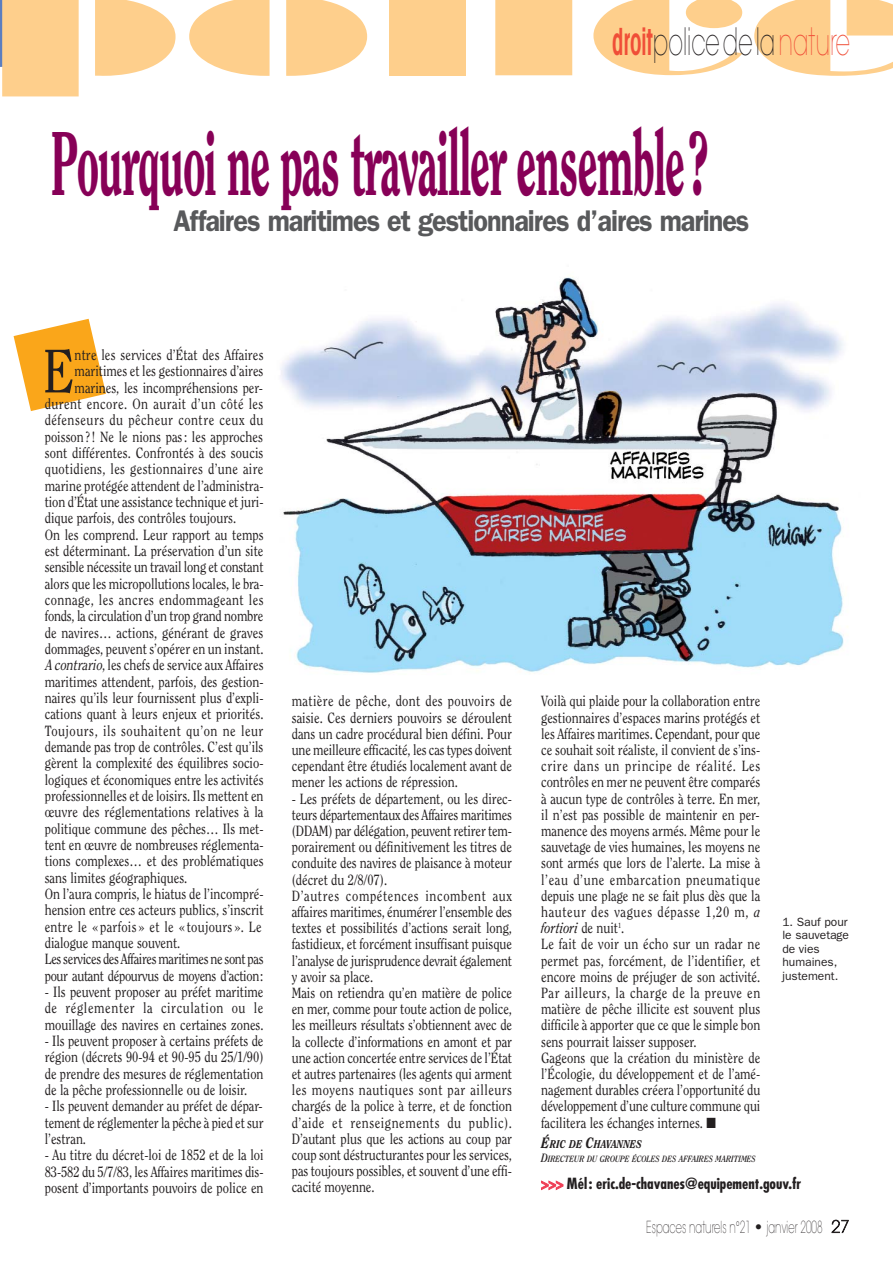
<style>
.page{position:relative;width:893px;height:1263px;background:#fff}
.page>*{position:absolute;margin:0;border:0;box-sizing:border-box;transform-origin:0 0}
.t1{font:137.55px "Braggadocio";color:#fecf8c;scale:1.81 1}
.t2{font:800 90px "Clearface";letter-spacing:-.03em;color:#870057;scale:.5 1}
.t3{font:60.9px "Clearface";color:#231f20;scale:.85 1}
.t4{font:200 37.5px "Avant Garde";color:#231f20;scale:.61 1}
.t5{font:600 30px "Franklin Gothic";letter-spacing:-.035em;color:#58595b;scale:.9 1}
.t6{font:200 16.5px "Avant Garde";color:#231f20;scale:.61 1}
.t7{font:700 condensed 15px "Futura";color:#231f20}
.t8{font:14.7px/16.2px "Clearface";color:#231f20;text-align:justify;scale:.85 1}
.t9{font:14.7px "Clearface";letter-spacing:-.025em;color:#231f20;scale:.85 1}
.t10{font:14.7px "Clearface";letter-spacing:.035em;color:#231f20;scale:.85 1}
.t11{font:14.7px "Clearface";letter-spacing:.03em;color:#231f20;scale:.85 1}
.t12{font:14.7px "Clearface";letter-spacing:.045em;color:#231f20;scale:.85 1}
.t13{font:14.7px "Clearface";letter-spacing:.02em;color:#231f20;scale:.85 1}
.t14{font:14.7px "Clearface";letter-spacing:.04em;color:#231f20;scale:.85 1}
.t15{font:12px/13.5px "Franklin Gothic";color:#231f20}
.t16{font:italic 800 11.25px "Clearface";color:#231f20;scale:.85 1}
.t17{font:italic 700 9px "Clearface";color:#231f20;scale:.85 1}
.s1{font-weight:600;font-stretch:condensed;color:#f04e37}
.s2{color:#f04e37}
.s3{font-size:89.55px}
.s4{font-style:italic}
.s5{font-size:15px}
.s6{font-size:12px}
.s7{color:#ef3f56}
</style>
<div class="page">
<div style="left:0;top:0;width:27px;height:67px;background:#5c7ebf"></div>
<img style="left:280px;top:277px;width:568px;height:396px">
<svg style="left:14px;top:319px;width:92px;height:92px"></svg>
<h1 class="t1" style="left:-14px;top:-53px;width:521px">police</h1>
<h3 class="t4" style="left:612px;top:27px;width:391px"><span class="s1">droit</span>police de la<span class="s2">nature</span></h3>
<h2 class="t2" style="left:50px;top:126px;width:1317px">Pourquoi ne pas travailler ensemble<span class="s3">?</span></h2>
<h3 class="t5" style="left:174px;top:211px;width:641px">Affaires maritimes et gestionnaires d’aires marines</h3>
<h3 class="t3" style="left:43px;top:346px;width:39px">E</h3>
<p class="t8" style="left:75px;top:348px;width:224px">ntre les services d’État des Affaires</p>
<p class="t8" style="left:75px;top:364px;width:224px">maritimes et les gestionnaires d’aires</p>
<p class="t8" style="left:75px;top:380px;width:223px">marines, les incompréhensions per-</p>
<p class="t10" style="left:45px;top:398px;width:259px">durent encore. On aurait d’un côté les</p>
<p class="t14" style="left:45px;top:414px;width:259px">défenseurs du pêcheur contre ceux du</p>
<p class="t8" style="left:45px;top:429px;width:258px">poisson ? ! Ne le nions pas : les approches</p>
<p class="t8" style="left:45px;top:446px;width:259px">sont différentes. Confrontés à des soucis</p>
<p class="t11" style="left:45px;top:463px;width:259px">quotidiens, les gestionnaires d’une aire</p>
<p class="t8" style="left:45px;top:478px;width:259px">marine protégée attendent de l’administra-</p>
<p class="t8" style="left:45px;top:495px;width:259px">tion d’État une assistance technique et juri-</p>
<p class="t8" style="left:45px;top:511px;width:227px">dique parfois, des contrôles toujours.</p>
<p class="t8" style="left:45px;top:527px;width:259px">On les comprend. Leur rapport au temps</p>
<p class="t8" style="left:45px;top:544px;width:259px">est déterminant. La préservation d’un site</p>
<p class="t8" style="left:45px;top:560px;width:259px">sensible nécessite un travail long et constant</p>
<p class="t8" style="left:45px;top:576px;width:259px">alors que les micropollutions locales, le bra-</p>
<p class="t10" style="left:45px;top:594px;width:259px">connage, les ancres endommageant les</p>
<p class="t8" style="left:45px;top:609px;width:259px">fonds, la circulation d’un trop grand nombre</p>
<p class="t8" style="left:45px;top:625px;width:259px">de navires… actions, générant de graves</p>
<p class="t8" style="left:45px;top:642px;width:259px">dommages, peuvent s’opérer en un instant.</p>
<p class="t8" style="left:45px;top:658px;width:259px"><span class="s4">A contrario</span>, les chefs de service aux Affaires</p>
<p class="t8" style="left:45px;top:674px;width:259px">maritimes attendent, parfois, des gestion-</p>
<p class="t8" style="left:45px;top:691px;width:259px">naires qu’ils leur fournissent plus d’expli-</p>
<p class="t8" style="left:45px;top:707px;width:259px">cations quant à leurs enjeux et priorités.</p>
<p class="t12" style="left:45px;top:724px;width:259px">Toujours, ils souhaitent qu’on ne leur</p>
<p class="t8" style="left:45px;top:740px;width:259px">demande pas trop de contrôles. C’est qu’ils</p>
<p class="t8" style="left:45px;top:756px;width:259px">gèrent la complexité des équilibres socio-</p>
<p class="t8" style="left:45px;top:772px;width:259px">logiques et économiques entre les activités</p>
<p class="t8" style="left:45px;top:789px;width:259px">professionnelles et de loisirs. Ils mettent en</p>
<p class="t8" style="left:45px;top:805px;width:259px">œuvre des réglementations relatives à la</p>
<p class="t8" style="left:45px;top:821px;width:259px">politique commune des pêches… Ils met-</p>
<p class="t8" style="left:45px;top:838px;width:259px">tent en œuvre de nombreuses réglementa-</p>
<p class="t8" style="left:45px;top:854px;width:259px">tions complexes… et des problématiques</p>
<p class="t8" style="left:45px;top:870px;width:169px">sans limites géographiques.</p>
<p class="t8" style="left:45px;top:887px;width:259px">On l’aura compris, le hiatus de l’incompré-</p>
<p class="t8" style="left:45px;top:903px;width:259px">hension entre ces acteurs publics, s’inscrit</p>
<p class="t13" style="left:45px;top:920px;width:257px">entre le « parfois » et le « toujours ». Le</p>
<p class="t8" style="left:45px;top:936px;width:161px">dialogue manque souvent.</p>
<p class="t9" style="left:45px;top:953px;width:259px">Les services des Affaires maritimes ne sont pas</p>
<p class="t9" style="left:45px;top:969px;width:258px">pour autant dépourvus de moyens d’action:</p>
<p class="t8" style="left:45px;top:985px;width:259px">- Ils peuvent proposer au préfet maritime de réglementer la circulation ou le mouillage des navires en certaines zones.</p>
<p class="t8" style="left:45px;top:1034px;width:259px">- Ils peuvent proposer à certains préfets de région (décrets 90-94 et 90-95 du 25/1/90) de prendre des mesures de réglementation de la pêche professionnelle ou de loisir.</p>
<p class="t8" style="left:45px;top:1099px;width:259px">- Ils peuvent demander au préfet de dépar&shy;tement de réglementer la pêche à pied et sur l’estran.</p>
<p class="t8" style="left:45px;top:1148px;width:259px">- Au titre du décret-loi de 1852 et de la loi 83-582 du 5/7/83, les Affaires maritimes dis&shy;posent d’importants pouvoirs de police en</p>
<p class="t8" style="left:292px;top:694px;width:261px">matière de pêche, dont des pouvoirs de saisie. Ces derniers pouvoirs se déroulent dans un cadre procédural bien défini. Pour une meilleure efficacité, les cas types doivent cependant être étudiés localement avant de mener les actions de répression.</p>
<p class="t8" style="left:292px;top:791px;width:261px;text-align:left">- Les préfets de département, ou les direc&shy;teurs départementaux des Affaires maritimes (DDAM) par délégation, peuvent retirer tem&shy;porairement ou définitivement les titres de conduite des navires de plaisance à moteur (décret du 2/8/07).<br>D’autres compétences incombent aux affaires maritimes, énumérer l’ensemble des textes et possibilités d’actions serait long, fastidieux, et forcément insuffisant puisque l’analyse de jurisprudence devrait également y avoir sa place.<br>Mais on retiendra qu’en matière de police en mer, comme pour toute action de police, les meilleurs résultats s’obtiennent avec de la collecte d’informations en amont et par une action concertée entre services de l’État et autres partenaires (les agents qui arment les moyens nautiques sont par ailleurs chargés de la police à terre, et de fonction d’aide et renseignements du public).<br>D’autant plus que les actions au coup par coup sont déstructurantes pour les services, pas toujours possibles, et souvent d’une effi&shy;cacité moyenne.</p>
<p class="t8" style="left:541px;top:694px;width:259px;text-align:left">Voilà qui plaide pour la collaboration entre gestionnaires d’espaces marins protégés et les Affaires maritimes. Cependant, pour que ce souhait soit réaliste, il convient de s’ins&shy;crire dans un principe de réalité. Les contrôles en mer ne peuvent être comparés à aucun type de contrôles à terre. En mer, il n’est pas possible de maintenir en per&shy;manence des moyens armés. Même pour le sauvetage de vies humaines, les moyens ne sont armés que lors de l’alerte. La mise à l’eau d’une embarcation pneumatique depuis une plage ne se fait plus dès que la hauteur des vagues dépasse 1,20 m, <span class="s4">a fortiori</span> de nuit<sup>1</sup>.<br>Le fait de voir un écho sur un radar ne permet pas, forcément, de l’identifier, et encore moins de préjuger de son activité.<br>Par ailleurs, la charge de la preuve en matière de pêche illicite est souvent plus difficile à apporter que ce que le simple bon sens pourrait laisser supposer.<br>Gageons que la création du ministère de l’Écologie, du développement et de l’amé&shy;nagement durables créera l’opportunité du développement d’une culture commune qui facilitera les échanges internes. ■</p>
<p class="t16" style="left:541px;top:1140px;width:120px"><span class="s5">É</span>RIC DE <span class="s5">C</span>HAVANNES</p>
<p class="t17" style="left:541px;top:1156px;width:254px"><span class="s6">D</span>IRECTEUR DU GROUPE ÉCOLES DES AFFAIRES MARITIMES</p>
<p class="t15" style="left:782px;top:916px;width:68px">1. Sauf pour le sauvetage de vies humaines, justement.</p>
<p class="t7" style="left:541px;top:1177px;width:261px"><span class="s7">&gt;&gt;&gt;</span> Mél : eric.de-chavanes@equipement.gouv.fr</p>
<p class="t6" style="left:646px;top:1220px;width:334px">Espaces naturels n°21 • janvier 2008 27</p>
</div>
